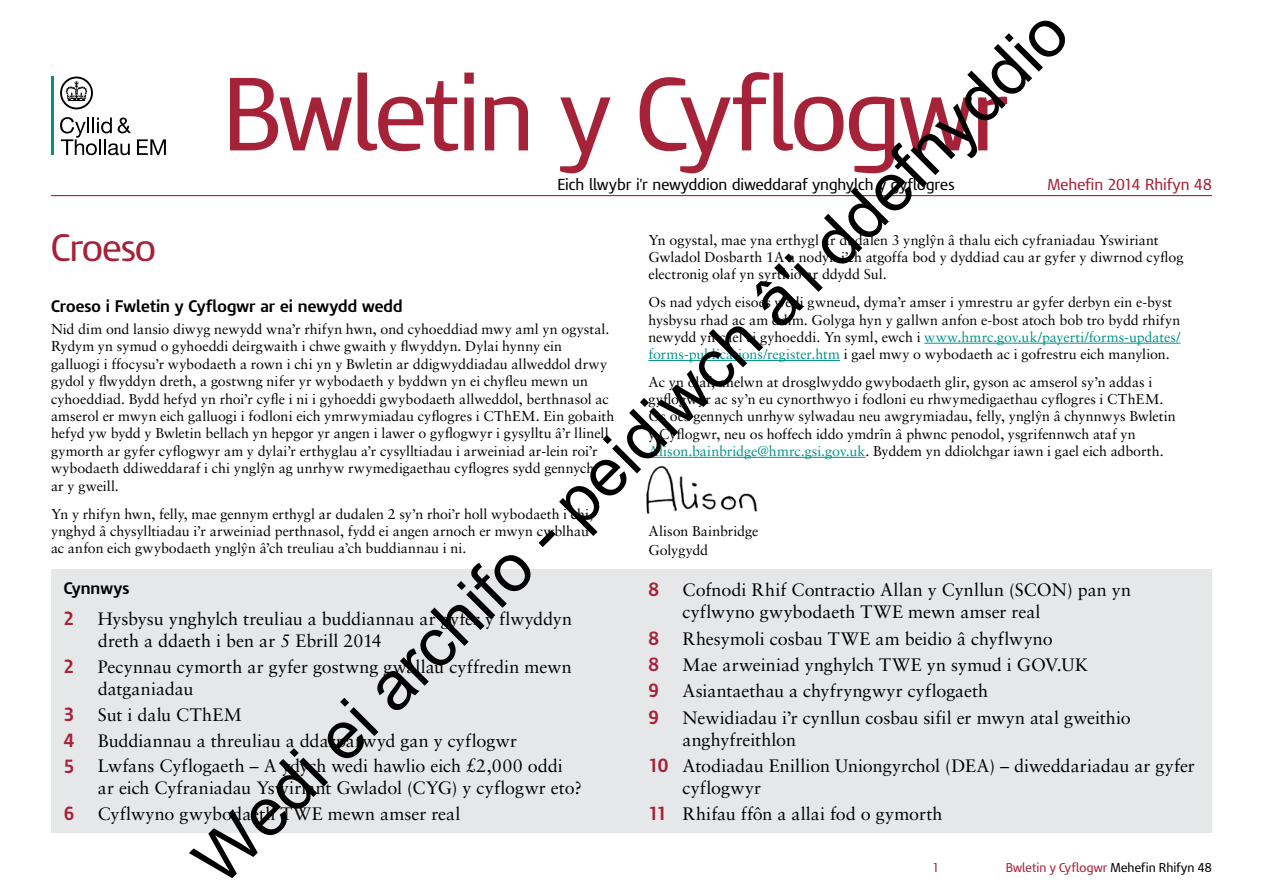
<style>
.page{position:relative;width:1263px;height:893px;background:#fff}
.page>*{position:absolute;margin:0;border:0;box-sizing:border-box;transform-origin:0 0}
.t1{font:97.5px "HMRC Modena";letter-spacing:-.02em;color:#a52238}
.t2{font:67.5px "Arial";color:#000}
.H1_Main_heading{font:36px "HMRC Modena";letter-spacing:-.02em;color:#a52238}
.P_Contents{font:18px/21.8px "Sabon";color:#000}
.P_Contents-2{font:700 18px "HMRC Modena";color:#a52238}
.H2_Subheading{font:700 15.75px "HMRC Modena";color:#000}
.t3{font:15px "IR Modena";color:#000}
.t4{font:15px "IR Modena";letter-spacing:-.005em;color:#a52238}
.P_Body_text{font:14.25px/17.4px "Sabon";color:#000}
.t5{font:12px "HMRC Modena";letter-spacing:.01em;color:#a52238}
.s1{color:#00938a}
.s2{font-family:"HMRC Modena";font-weight:700;color:#a52238}
.s3{color:#000}
</style>
<div class="page">
<svg style="left:60px;top:117px;width:71px;height:38px"></svg>
<svg style="left:137px;top:139px;width:29px;height:16px"></svg>
<hr style="left:51px;top:77px;width:2px;height:78px;background:#00938a">
<svg style="left:60px;top:77px;width:33px;height:32px"></svg>
<img style="left:646px;top:465px;width:112px;height:49px">
<hr style="left:924px;top:343px;width:256px;height:1px;background:#00938a">
<hr style="left:648px;top:360px;width:192px;height:1px;background:#00938a">
<hr style="left:648px;top:457px;width:217px;height:1px;background:#00938a">
<hr style="left:51px;top:195px;width:1161px;height:1px;background:#a52238">
<div style="left:51px;top:570px;width:1161px;height:263px;background:#e6e7e8"></div>
<h2 class="t2" style="left:175px;top:840px;width:1204px;rotate:-45deg">Wedi ei archifo - peidiwch â'i ddefnyddio</h2>
<h1 class="t1" style="left:222px;top:56px;width:787px">Bwletin y Cyflogwr</h1>
<p class="t3" style="left:557px;top:176px;width:399px">Eich llwybr i’r newyddion diweddaraf ynghylch y gyflogres</p>
<p class="t4" style="left:1047px;top:176px;width:166px">Mehefin 2014 Rhifyn 48</p>
<h1 class="H1_Main_heading" style="left:51px;top:226px;width:106px">Croeso</h1>
<h2 class="H2_Subheading" style="left:51px;top:297px;width:353px">Croeso i Fwletin y Cyflogwr ar ei newydd wedd</h2>
<p class="P_Body_text" style="left:51px;top:320px;width:565px">Nid dim ond lansio diwyg newydd wna’r rhifyn hwn, ond cyhoeddiad mwy aml yn ogystal.<br>Rydym yn symud o gyhoeddi deirgwaith i chwe gwaith y flwyddyn. Dylai hynny ein galluogi i ffocysu’r wybodaeth a rown i chi yn y Bwletin ar ddigwyddiadau allweddol drwy gydol y flwyddyn dreth, a gostwng nifer yr wybodaeth y byddwn yn ei chyfleu mewn un cyhoeddiad. Bydd hefyd yn rhoi’r cyfle i ni i gyhoeddi gwybodaeth allweddol, berthnasol ac amserol er mwyn eich galluogi i fodloni eich ymrwymiadau cyflogres i CThEM. Ein gobaith hefyd yw bydd y Bwletin bellach yn hepgor yr angen i lawer o gyflogwyr i gysylltu â’r llinell gymorth ar gyfer cyflogwyr am y dylai’r erthyglau a’r cysylltiadau i arweiniad ar-lein roi’r wybodaeth ddiweddaraf i chi ynglyˆn ag unrhyw rwymedigaethau cyflogres sydd gennych<br>ar y gweill.</p>
<p class="P_Body_text" style="left:51px;top:505px;width:544px">Yn y rhifyn hwn, felly, mae gennym erthygl ar dudalen 2 sy’n rhoi’r holl wybodaeth i chi, ynghyd â chysylltiadau i’r arweiniad perthnasol, fydd ei angen arnoch er mwyn cwblhau ac anfon eich gwybodaeth ynglyˆn â’ch treuliau a’ch buddiannau i ni.</p>
<p class="P_Body_text" style="left:648px;top:231px;width:536px">Yn ogystal, mae yna erthygl ar dudalen 3 ynglyˆn â thalu eich cyfraniadau Yswiriant<br>Gwladol Dosbarth 1A a nodyn i’ch atgoffa bod y dyddiad cau ar gyfer y diwrnod cyflog electronig olaf yn syrthio ar ddydd Sul.</p>
<p class="P_Body_text" style="left:648px;top:294px;width:533px">Os nad ydych eisoes wedi gwneud, dyma’r amser i ymrestru ar gyfer derbyn ein e-byst hysbysu rhad ac am ddim. Golyga hyn y gallwn anfon e-bost atoch bob tro bydd rhifyn newydd yn cael ei gyhoeddi. Yn syml, ewch i <span class="s1">www.hmrc.gov.uk/payerti/forms-updates/ forms-publications/register.htm</span> i gael mwy o wybodaeth ac i gofrestru eich manylion.</p>
<p class="P_Body_text" style="left:648px;top:373px;width:529px">Ac yn olaf, anelwn at drosglwyddo gwybodaeth glir, gyson ac amserol sy’n addas i gyflogwyr ac sy’n eu cynorthwyo i fodloni eu rhwymedigaethau cyflogres i CThEM.<br>Os oes gennych unrhyw sylwadau neu awgrymiadau, felly, ynglyˆn â chynnwys Bwletin y Cyflogwr, neu os hoffech iddo ymdrîn â phwnc penodol, ysgrifennwch ataf yn <span class="s1">Alison.bainbridge@hmrc.gsi.gov.uk</span>. Byddem yn ddiolchgar iawn i gael eich adborth.</p>
<p class="P_Body_text" style="left:648px;top:522px;width:111px;line-height:18.8px">Alison Bainbridge<br>Golygydd</p>
<h2 class="H2_Subheading" style="left:64px;top:579px;width:67px">Cynnwys</h2>
<p class="P_Contents-2" style="left:64px;top:608px;width:12px">2</p>
<p class="P_Contents" style="left:98px;top:608px;width:476px">Hysbysu ynghylch treuliau a buddiannau ar gyfer y flwyddyn dreth a ddaeth i ben ar 5 Ebrill 2014</p>
<p class="P_Contents-2" style="left:64px;top:655px;width:12px">2</p>
<p class="P_Contents" style="left:98px;top:656px;width:475px">Pecynnau cymorth ar gyfer gostwng gwallau cyffredin mewn datganiadau</p>
<p class="P_Contents-2" style="left:64px;top:703px;width:12px">3</p>
<p class="P_Contents" style="left:98px;top:703px;width:146px">Sut i dalu CThEM</p>
<p class="P_Contents-2" style="left:64px;top:729px;width:12px">4</p>
<p class="P_Contents" style="left:98px;top:729px;width:421px">Buddiannau a threuliau a ddarparwyd gan y cyflogwr</p>
<p class="P_Contents-2" style="left:64px;top:755px;width:12px">5</p>
<p class="P_Contents" style="left:98px;top:755px;width:486px">Lwfans Cyflogaeth – A ydych wedi hawlio eich £2,000 oddi ar eich Cyfraniadau Yswiriant Gwladol (CYG) y cyflogwr eto?</p>
<p class="P_Contents-2" style="left:64px;top:802px;width:12px">6</p>
<p class="P_Contents" style="left:98px;top:803px;width:364px">Cyflwyno gwybodaeth TWE mewn amser real</p>
<p class="P_Contents-2" style="left:648px;top:579px;width:12px">8</p>
<p class="P_Contents" style="left:682px;top:579px;width:450px">Cofnodi Rhif Contractio Allan y Cynllun (SCON) pan yn cyflwyno gwybodaeth TWE mewn amser real</p>
<p class="P_Contents-2" style="left:648px;top:627px;width:12px">8</p>
<p class="P_Contents" style="left:682px;top:627px;width:372px">Rhesymoli cosbau TWE am beidio â chyflwyno</p>
<p class="P_Contents-2" style="left:648px;top:653px;width:12px">8</p>
<p class="P_Contents" style="left:682px;top:654px;width:407px">Mae arweiniad ynghylch TWE yn symud i GOV.UK</p>
<p class="P_Contents-2" style="left:648px;top:680px;width:12px">9</p>
<p class="P_Contents" style="left:682px;top:680px;width:307px">Asiantaethau a chyfryngwyr cyflogaeth</p>
<p class="P_Contents-2" style="left:648px;top:706px;width:12px">9</p>
<p class="P_Contents" style="left:682px;top:706px;width:450px">Newidiadau i’r cynllun cosbau sifil er mwyn atal gweithio anghyfreithlon</p>
<p class="P_Contents" style="left:682px;top:754px;width:514px;text-indent:-34px"><span class="s2">10</span> Atodiadau Enillion Uniongyrchol (DEA) – diweddariadau ar gyfer cyflogwyr</p>
<p class="P_Contents" style="left:648px;top:803px;width:296px"><span class="s2">11</span> Rhifau ffôn a allai fod o gymorth</p>
<p class="t5" style="left:932px;top:860px;width:9px">1</p>
<p class="t5" style="left:1006px;top:860px;width:208px">Bwletin y Cyflogwr <span class="s3">Mehefin Rhifyn 48</span></p>
</div>
